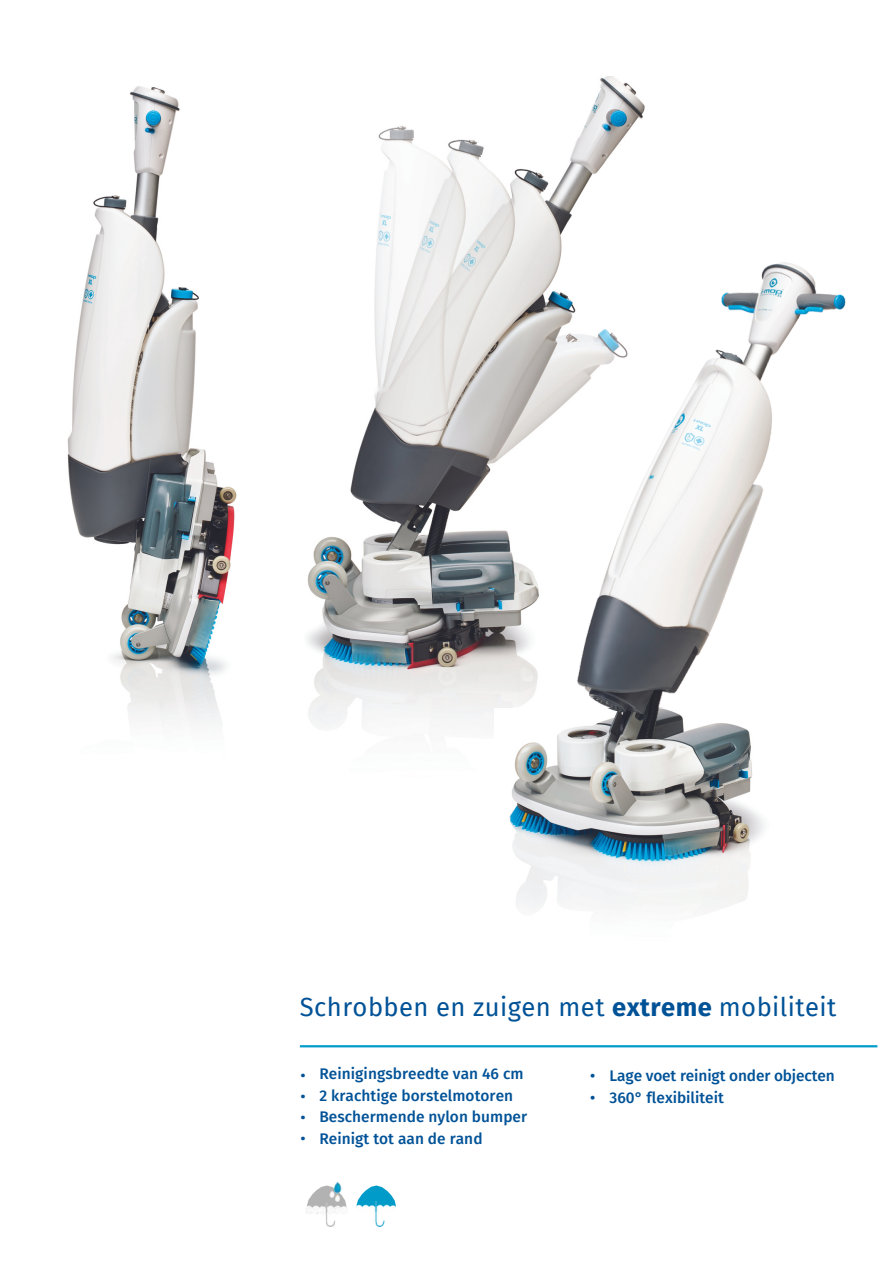
<style>
.page{position:relative;width:893px;height:1264px;background:#fff}
.page>*{position:absolute;margin:0;border:0;box-sizing:border-box;transform-origin:0 0}
.t1{font:25.5px "Fira Sans";letter-spacing:.015em;color:#005297}
.t2{font:500 15.45px/21.9px "Fira Sans";letter-spacing:.005em;color:#005297}
.t3{font:14.85px/21.1px "IBM Plex Sans";color:#005297;text-align:justify}
.s1{font-weight:700}
</style>
<div class="page">
<img style="left:539px;top:77px;width:106px;height:180px">
<img style="left:539px;top:257px;width:307px;height:451px">
<img style="left:306px;top:1182px;width:41px;height:43px">
<svg style="left:357px;top:1185px;width:38px;height:16px"></svg>
<img style="left:356px;top:1201px;width:40px;height:25px">
<hr style="left:300px;top:1045px;width:577px;height:2px;background:#009cca">
<img style="left:307px;top:126px;width:232px;height:601px">
<img style="left:494px;top:708px;width:270px;height:203px">
<img style="left:67px;top:86px;width:170px;height:649px">
<p class="t1" style="left:300px;top:992px;width:538px">Schrobben en zuigen met <span class="s1">extreme</span> mobiliteit</p>
<h1 class="t3" style="left:300px;top:1063px;width:7px">• • • •</h1>
<p class="t2" style="left:319px;top:1062px;width:206px">Reinigingsbreedte van 46 cm</p>
<p class="t2" style="left:319px;top:1084px;width:209px">2 krachtige borstelmotoren<br>Beschermende nylon bumper<br>Reinigt tot aan de rand</p>
<p class="t2" style="left:590px;top:1065px;width:7px">• •</p>
<p class="t2" style="left:609px;top:1065px;width:227px">Lage voet reinigt onder objecten</p>
<p class="t2" style="left:609px;top:1087px;width:116px">360° flexibiliteit</p>
</div>
